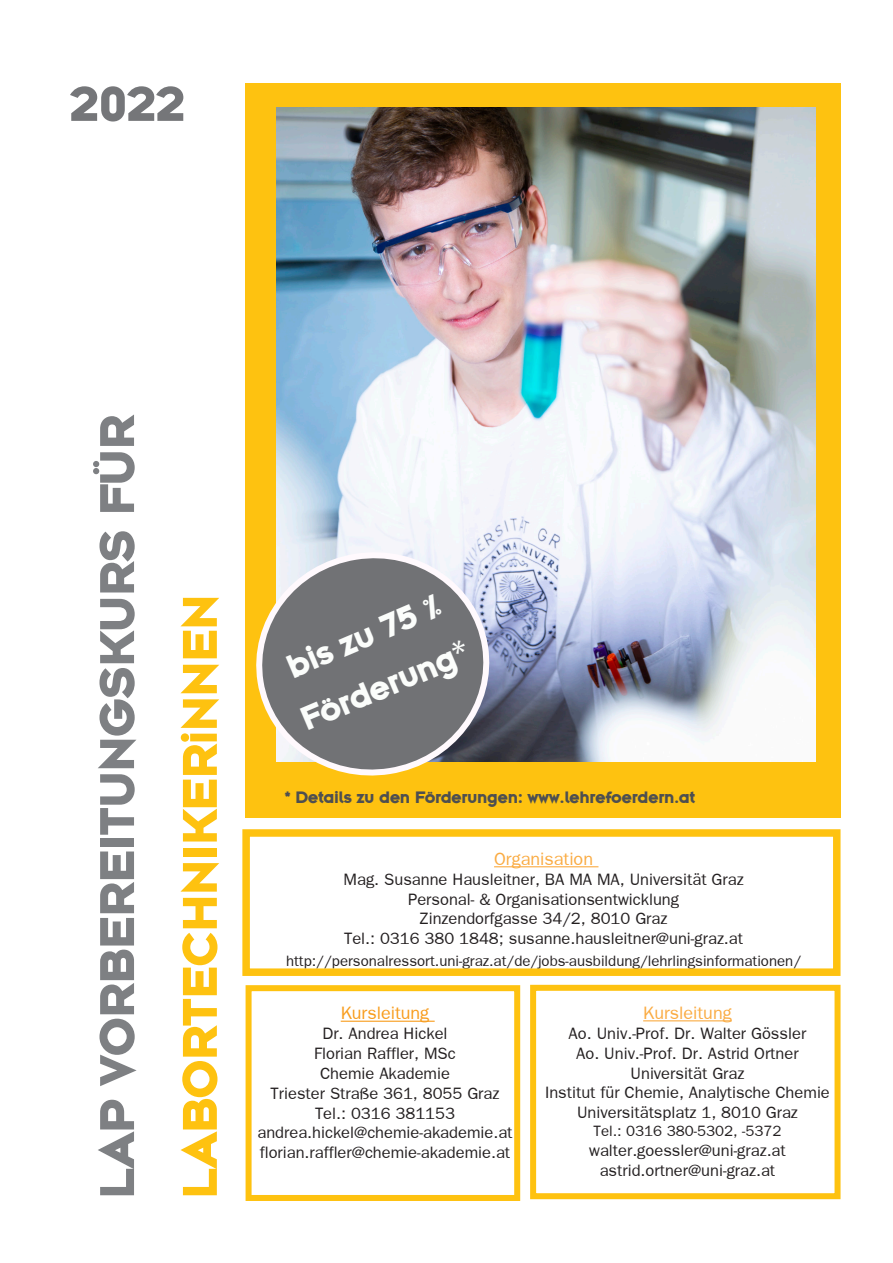
<style>
.page{position:relative;width:893px;height:1263px;background:#fff}
.page>*{position:absolute;margin:0;border:0;box-sizing:border-box;transform-origin:0 0}
.t1{font:700 54px "Bonn";color:#7e8083}
.t2{font:700 54px "Bonn";color:#fec210}
.t3{font:700 54px "Bonn";color:#757679}
.t4{font:700 36px "Bonn";color:#fbfdfb}
.t5{font:700 18px "Bonn";color:#4e4f50}
.t6{font:18px "Franklin Gothic";color:#faab42}
.t7{font:18px "Franklin Gothic";color:#f89c1c}
.t8{font:16.5px "Franklin Gothic";color:#231f20}
.t9{font:15px "Franklin Gothic";color:#231f20}
.s1{font-family:"Myriad Pro";font-weight:400}
</style>
<div class="page">
<div style="left:245px;top:83px;width:595px;height:735px;background:#fec210"></div>
<hr style="left:494px;top:866px;width:104px;height:1px;background:#faab42">
<div style="left:242px;top:829px;width:598px;height:147px;border:8px solid #fec210"></div>
<hr style="left:341px;top:1021px;width:94px;height:1px;background:#f89c1c">
<div style="left:246px;top:985px;width:274px;height:216px;border:6px solid #fec210"></div>
<img style="left:276px;top:107px;width:539px;height:655px">
<svg style="left:256px;top:547px;width:238px;height:229px;background:#948f84"></svg>
<hr style="left:643px;top:1020px;width:89px;height:1px;background:#faab42">
<div style="left:530px;top:985px;width:310px;height:214px;border:6px solid #fec210"></div>
<p class="t3" style="left:69px;top:78px;width:117px">2022</p>
<p class="t1" style="left:91px;top:1199px;width:786px;rotate:-90deg">LAP VORBEREITUNGSKURS FÜR</p>
<p class="t2" style="left:174px;top:1199px;width:605px;rotate:-90deg">LABORTECHNIKERiNNEN</p>
<p class="t4" style="left:282px;top:652px;width:166px;rotate:-23deg">bis zu 75 %</p>
<p class="t4" style="left:295px;top:705px;width:182px;rotate:-23deg">Förderung<span class="s1">*</span></p>
<p class="t5" style="left:285px;top:789px;width:411px">* Details zu den Förderungen: www.lehrefoerdern.at</p>
<p class="t6" style="left:494px;top:849px;width:100px">Organisation</p>
<p class="t8" style="left:344px;top:870px;width:401px">Mag. Susanne Hausleitner, BA MA MA, Universität Graz</p>
<p class="t8" style="left:408px;top:889px;width:272px">Personal- &amp; Organisationsentwicklung</p>
<p class="t8" style="left:420px;top:909px;width:249px">Zinzendorfgasse 34/2, 8010 Graz</p>
<p class="t8" style="left:344px;top:929px;width:400px">Tel.: 0316 380 1848; susanne.hausleitner@uni-graz.at</p>
<p class="t9" style="left:286px;top:952px;width:517px">http://personalressort.uni-graz.at/de/jobs-ausbildung/lehrlingsinformationen/</p>
<p class="t7" style="left:341px;top:1003px;width:90px">Kursleitung</p>
<p class="t8" style="left:322px;top:1024px;width:127px">Dr. Andrea Hickel</p>
<p class="t8" style="left:314px;top:1044px;width:143px">Florian Raffler, MSc</p>
<p class="t8" style="left:320px;top:1064px;width:132px">Chemie Akademie</p>
<p class="t8" style="left:271px;top:1083px;width:230px">Triester Straße 361, 8055 Graz</p>
<p class="t8" style="left:315px;top:1103px;width:141px">Tel.: 0316 381153</p>
<p class="t8" style="left:257px;top:1123px;width:257px">andrea.hickel@chemie-akademie.at</p>
<p class="t8" style="left:260px;top:1143px;width:252px">florian.raffler@chemie-akademie.at</p>
<p class="t6" style="left:643px;top:1003px;width:90px">Kursleitung</p>
<p class="t8" style="left:569px;top:1024px;width:239px">Ao. Univ.-Prof. Dr. Walter Gössler</p>
<p class="t8" style="left:576px;top:1044px;width:224px">Ao. Univ.-Prof. Dr. Astrid Ortner</p>
<p class="t8" style="left:630px;top:1063px;width:115px">Universität Graz</p>
<p class="t8" style="left:545px;top:1083px;width:286px">Institut für Chemie, Analytische Chemie</p>
<p class="t8" style="left:577px;top:1103px;width:222px">Universitätsplatz 1, 8010 Graz</p>
<p class="t9" style="left:594px;top:1122px;width:189px">Tel.: 0316 380-5302, -5372</p>
<p class="t8" style="left:589px;top:1141px;width:198px">walter.goessler@uni-graz.at</p>
<p class="t8" style="left:600px;top:1161px;width:177px">astrid.ortner@uni-graz.at</p>
</div>
